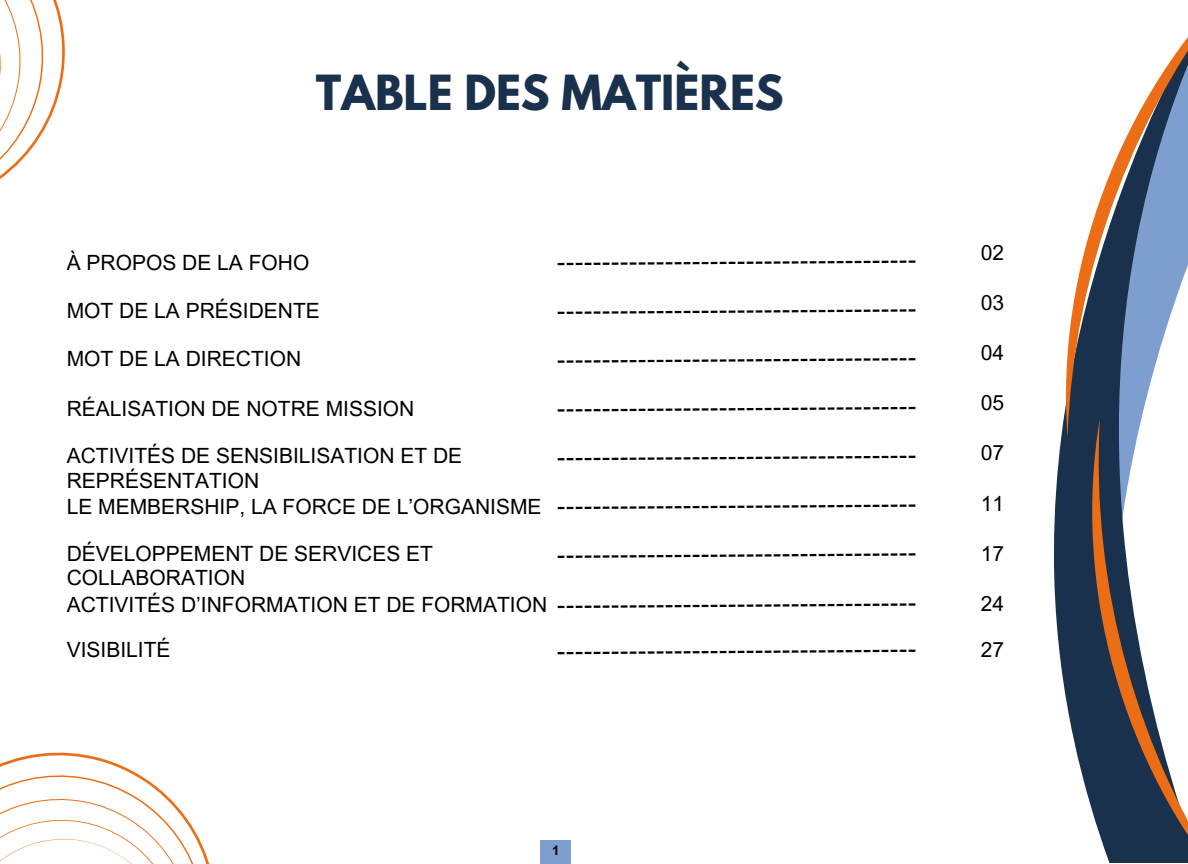
<style>
.page{position:relative;width:1188px;height:864px;background:#fff}
.page>*{position:absolute;margin:0;border:0;box-sizing:border-box;transform-origin:0 0}
.t1{font:700 42.9px "League Spartan";color:#19314c}
.t2{font:21px/24.8px "Arial MT Pro";color:#000}
.t3{font:700 13.2px "Arial MT Pro";color:#000}
</style>
<div class="page">
<svg style="left:1063px;top:37px;width:125px;height:382px"></svg>
<svg style="left:1054px;top:419px;width:134px;height:444px"></svg>
<svg style="left:0;top:752px;width:210px;height:112px"></svg>
<svg style="left:0;top:0;width:65px;height:179px"></svg>
<div style="left:541px;top:840px;width:30px;height:24px;background:#7f9ed0"></div>
<svg style="left:558px;top:260px;width:357px;height:5px"></svg>
<svg style="left:558px;top:309px;width:357px;height:5px"></svg>
<svg style="left:558px;top:358px;width:357px;height:5px"></svg>
<svg style="left:558px;top:407px;width:357px;height:5px"></svg>
<svg style="left:558px;top:456px;width:357px;height:4px"></svg>
<svg style="left:558px;top:504px;width:357px;height:5px"></svg>
<svg style="left:558px;top:553px;width:357px;height:5px"></svg>
<svg style="left:558px;top:603px;width:357px;height:5px"></svg>
<svg style="left:558px;top:650px;width:357px;height:4px"></svg>
<h1 class="t1" style="left:316px;top:72px;width:469px">TABLE DES MATIÈRES</h1>
<p class="t2" style="left:67px;top:253px;width:244px">À PROPOS DE LA FOHO</p>
<p class="t2" style="left:67px;top:301px;width:255px">MOT DE LA PRÉSIDENTE</p>
<p class="t2" style="left:67px;top:349px;width:236px">MOT DE LA DIRECTION</p>
<p class="t2" style="left:67px;top:399px;width:349px">RÉALISATION DE NOTRE MISSION</p>
<p class="t2" style="left:67px;top:446px;width:397px">ACTIVITÉS DE SENSIBILISATION ET DE<br>REPRÉSENTATION</p>
<p class="t2" style="left:67px;top:497px;width:476px">LE MEMBERSHIP, LA FORCE DE L’ORGANISME</p>
<p class="t2" style="left:67px;top:543px;width:368px">DÉVELOPPEMENT DE SERVICES ET<br>COLLABORATION</p>
<p class="t2" style="left:67px;top:595px;width:482px">ACTIVITÉS D’INFORMATION ET DE FORMATION</p>
<p class="t2" style="left:67px;top:640px;width:105px">VISIBILITÉ</p>
<p class="t3" style="left:552px;top:845px;width:9px">1</p>
<p class="t2" style="left:981px;top:243px;width:25px">02</p>
<p class="t2" style="left:981px;top:293px;width:25px">03</p>
<p class="t2" style="left:981px;top:343px;width:25px">04</p>
<p class="t2" style="left:981px;top:393px;width:25px">05</p>
<p class="t2" style="left:981px;top:443px;width:25px">07</p>
<p class="t2" style="left:981px;top:493px;width:25px">11</p>
<p class="t2" style="left:981px;top:543px;width:25px">17</p>
<p class="t2" style="left:981px;top:594px;width:25px">24</p>
<p class="t2" style="left:981px;top:640px;width:25px">27</p>
</div>
